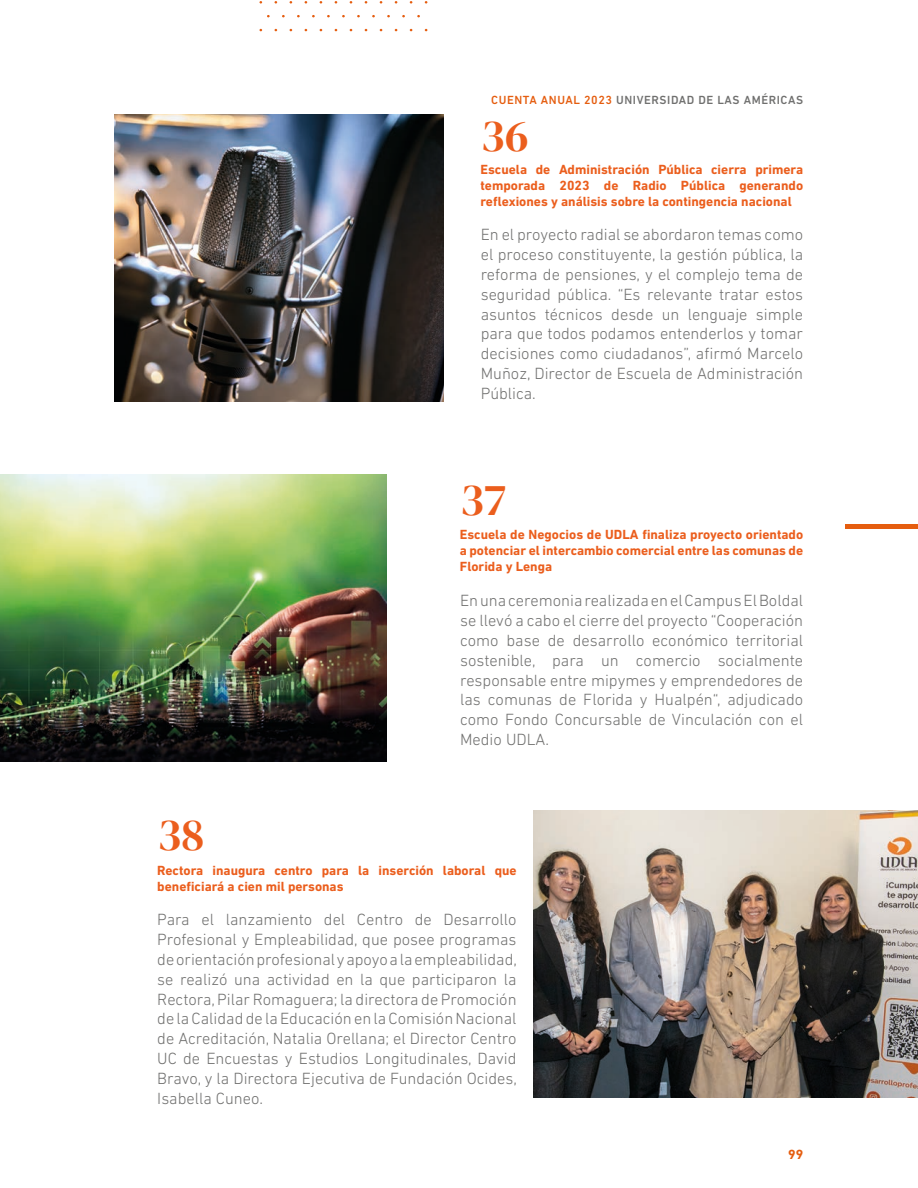
<style>
.page{position:relative;width:918px;height:1188px;background:#fff}
.page>*{position:absolute;margin:0;border:0;box-sizing:border-box;transform-origin:0 0}
.t1{font:45px "DM Serif Display";color:#eb5e1d}
.Texto{font:300 16.5px/19.8px "DIN Next LT Pro";color:#70706f;text-align:justify}
.t2{font:700 13.5px/16.2px "DIN Next LT Pro";color:#eb5e1d;text-align:justify}
.t3{font:700 13.5px "DIN Next LT Pro";color:#e55d0f}
.t4{font:500 12px "DIN Next LT Pro";letter-spacing:.05em;color:#70706f}
.s1{color:#e55d0f}
</style>
<div class="page">
<hr style="left:846px;top:524px;width:72px;height:4px;background:#e55d0f">
<img style="left:534px;top:810px;width:384px;height:287px">
<img style="left:115px;top:115px;width:329px;height:287px">
<img style="left:0;top:475px;width:387px;height:287px">
<p class="t4" style="left:491px;top:93px;width:313px"><span class="s1">CUENTA ANUAL 2023</span> UNIVERSIDAD DE LAS AMÉRICAS</p>
<p class="t1" style="left:481px;top:110px;width:49px">36</p>
<p class="t2" style="left:480px;top:161px;width:324px">Escuela de Administración Pública cierra primera temporada 2023 de Radio Pública generando reflexiones y análisis sobre la contingencia nacional</p>
<p class="Texto" style="left:481px;top:225px;width:324px">En el proyecto radial se abordaron temas como el proceso constituyente, la gestión pública, la reforma de pensiones, y el complejo tema de seguridad pública. “Es relevante tratar estos asuntos técnicos desde un lenguaje simple para que todos podamos entenderlos y tomar decisiones como ciudadanos”, afirmó Marcelo Muñoz, Director de Escuela de Administración Pública.</p>
<p class="t1" style="left:460px;top:474px;width:47px">37</p>
<p class="t2" style="left:460px;top:526px;width:345px">Escuela de Negocios de UDLA finaliza proyecto orientado a potenciar el intercambio comercial entre las comunas de Florida y Lenga</p>
<p class="t1" style="left:158px;top:809px;width:48px">38</p>
<p class="Texto" style="left:460px;top:591px;width:345px">En una ceremonia realizada en el Campus El Boldal se llevó a cabo el cierre del proyecto “Cooperación como base de desarrollo económico territorial sostenible, para un comercio socialmente responsable entre mipymes y emprendedores de las comunas de Florida y Hualpén“, adjudicado como Fondo Concursable de Vinculación con el Medio UDLA.</p>
<p class="t2" style="left:157px;top:862px;width:361px">Rectora inaugura centro para la inserción laboral que beneficiará a cien mil personas</p>
<p class="Texto" style="left:157px;top:910px;width:361px">Para el lanzamiento del Centro de Desarrollo Profesional y Empleabilidad, que posee programas de orientación profesional y apoyo a la empleabilidad, se realizó una actividad en la que participaron la Rectora, Pilar Romaguera; la directora de Promoción de la Calidad de la Educación en la Comisión Nacional de Acreditación, Natalia Orellana; el Director Centro UC de Encuestas y Estudios Longitudinales, David Bravo, y la Directora Ejecutiva de Fundación Ocides, Isabella Cuneo.</p>
<p class="t3" style="left:788px;top:1147px;width:17px">99</p>
</div>
